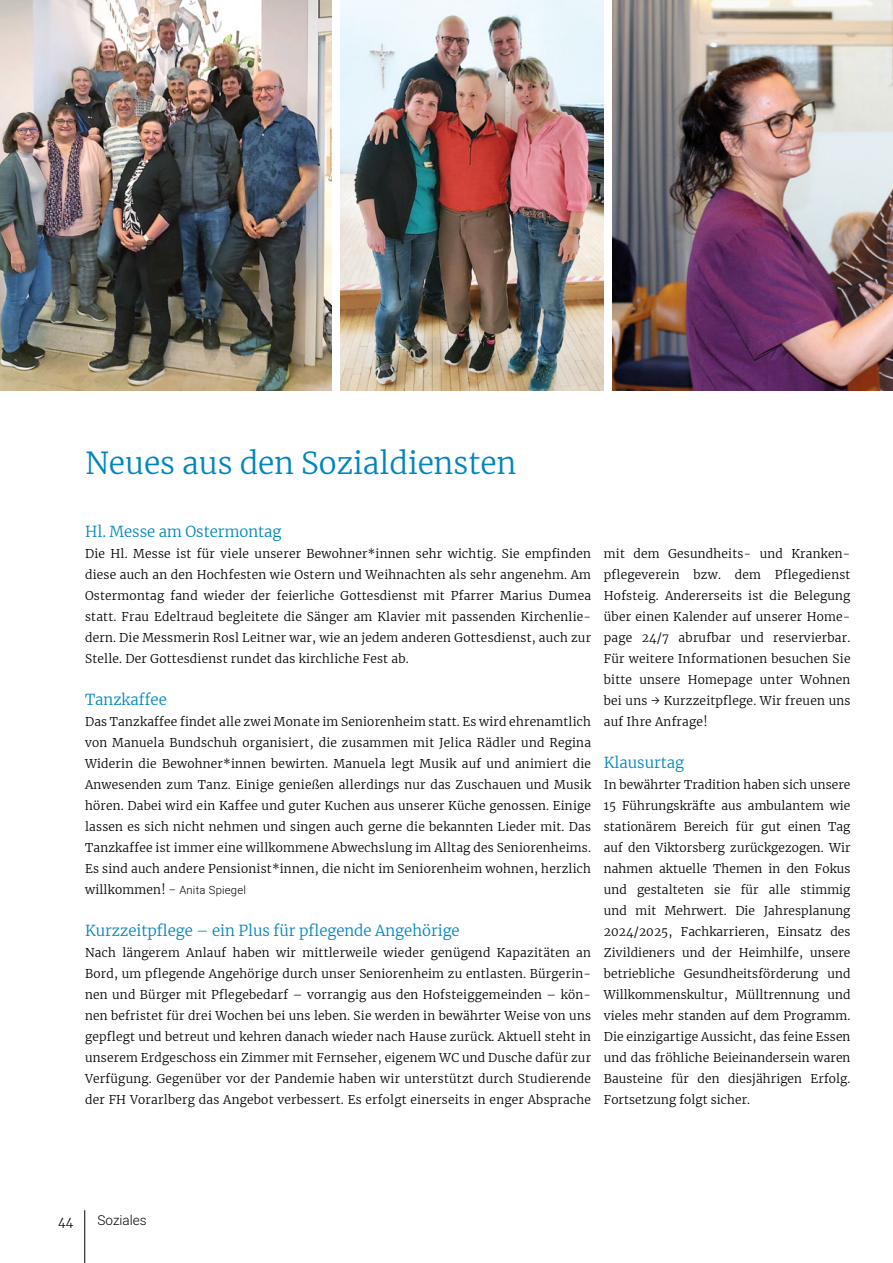
<style>
.page{position:relative;width:893px;height:1263px;background:#fff}
.page>*{position:absolute;margin:0;border:0;box-sizing:border-box;transform-origin:0 0}
.t1{font:300 30px "Merriweather";color:#0085bd}
.t2{font:300 15px "Merriweather";color:#0085bd}
.t3{font:300 13.5px "Heebo";color:#000}
.t4{font:300 12px/21px "Merriweather";letter-spacing:.02em;color:#000;text-align:justify}
.t5{font:300 11.25px "Heebo";letter-spacing:.02em;color:#000}
.s1{font-family:"Merriweather";font-size:12px}
</style>
<div class="page">
<img style="left:341px;top:0;width:263px;height:390px">
<img style="left:0;top:0;width:332px;height:390px">
<img style="left:612px;top:0;width:281px;height:390px">
<hr style="left:84px;top:1210px;width:1px;height:53px;background:#000">
<h1 class="t1" style="left:85px;top:442px;width:433px">Neues aus den Sozialdiensten</h1>
<p class="t2" style="left:85px;top:521px;width:198px">Hl. Messe am Ostermontag</p>
<p class="t4" style="left:85px;top:543px;width:507px">Die Hl. Messe ist für viele unserer Bewohner*innen sehr wichtig. Sie empfinden diese auch an den Hochfesten wie Ostern und Weihnachten als sehr angenehm. Am Ostermontag fand wieder der feierliche Gottesdienst mit Pfarrer Marius Dumea statt. Frau Edeltraud begleitete die Sänger am Klavier mit passenden Kirchenlie&shy;dern. Die Messmerin Rosl Leitner war, wie an jedem anderen Gottesdienst, auch zur Stelle. Der Gottesdienst rundet das kirchliche Fest ab.</p>
<p class="t2" style="left:85px;top:689px;width:83px">Tanzkaffee</p>
<p class="t4" style="left:85px;top:711px;width:507px">Das Tanzkaffee findet alle zwei Monate im Seniorenheim statt. Es wird ehrenamtlich von Manuela Bundschuh organisiert, die zusammen mit Jelica Rädler und Regina Widerin die Bewohner*innen bewirten. Manuela legt Musik auf und animiert die Anwesenden zum Tanz. Einige genießen allerdings nur das Zuschauen und Musik hören. Dabei wird ein Kaffee und guter Kuchen aus unserer Küche genossen. Einige lassen es sich nicht nehmen und singen auch gerne die bekannten Lieder mit. Das Tanzkaffee ist immer eine willkommene Abwechslung im Alltag des Seniorenheims.<br>Es sind auch andere Pensionist*innen, die nicht im Seniorenheim wohnen, herzlich</p>
<p class="t5" style="left:85px;top:882px;width:162px"><span class="s1">willkommen!</span> – Anita Spiegel</p>
<p class="t2" style="left:85px;top:920px;width:376px">Kurzzeitpflege – ein Plus für pflegende Angehörige</p>
<p class="t4" style="left:85px;top:942px;width:507px">Nach längerem Anlauf haben wir mittlerweile wieder genügend Kapazitäten an Bord, um pflegende Angehörige durch unser Seniorenheim zu entlasten. Bürgerin&shy;nen und Bürger mit Pflegebedarf – vorrangig aus den Hofsteiggemeinden – kön&shy;nen befristet für drei Wochen bei uns leben. Sie werden in bewährter Weise von uns gepflegt und betreut und kehren danach wieder nach Hause zurück. Aktuell steht in unserem Erdgeschoss ein Zimmer mit Fernseher, eigenem WC und Dusche dafür zur Verfügung. Gegenüber vor der Pandemie haben wir unterstützt durch Studierende der FH Vorarlberg das Angebot verbessert. Es erfolgt einerseits in enger Absprache</p>
<p class="t4" style="left:604px;top:543px;width:248px">mit dem Gesundheits- und Kranken&shy;pflegeverein bzw. dem Pflegedienst Hofsteig. Andererseits ist die Belegung über einen Kalender auf unserer Home&shy;page 24/7 abrufbar und reservierbar.<br>Für weitere Informationen besuchen Sie bitte unsere Homepage unter Wohnen bei uns → Kurzzeitpflege. Wir freuen uns auf Ihre Anfrage!</p>
<p class="t2" style="left:604px;top:752px;width:82px">Klausurtag</p>
<p class="t4" style="left:604px;top:774px;width:248px">In bewährter Tradition haben sich unsere 15 Führungskräfte aus ambulantem wie stationärem Bereich für gut einen Tag auf den Viktorsberg zurückgezogen. Wir nahmen aktuelle Themen in den Fokus und gestalteten sie für alle stimmig und mit Mehrwert. Die Jahresplanung 2024/2025, Fachkarrieren, Einsatz des Zivildieners und der Heimhilfe, unsere betriebliche Gesundheitsförderung und Willkommenskultur, Mülltrennung und vieles mehr standen auf dem Programm.<br>Die einzigartige Aussicht, das feine Essen und das fröhliche Beieinandersein waren Bausteine für den diesjährigen Erfolg.<br>Fortsetzung folgt sicher.</p>
<p class="t4" style="left:58px;top:1210px;width:17px">44</p>
<p class="t3" style="left:98px;top:1211px;width:51px">Soziales</p>
</div>
